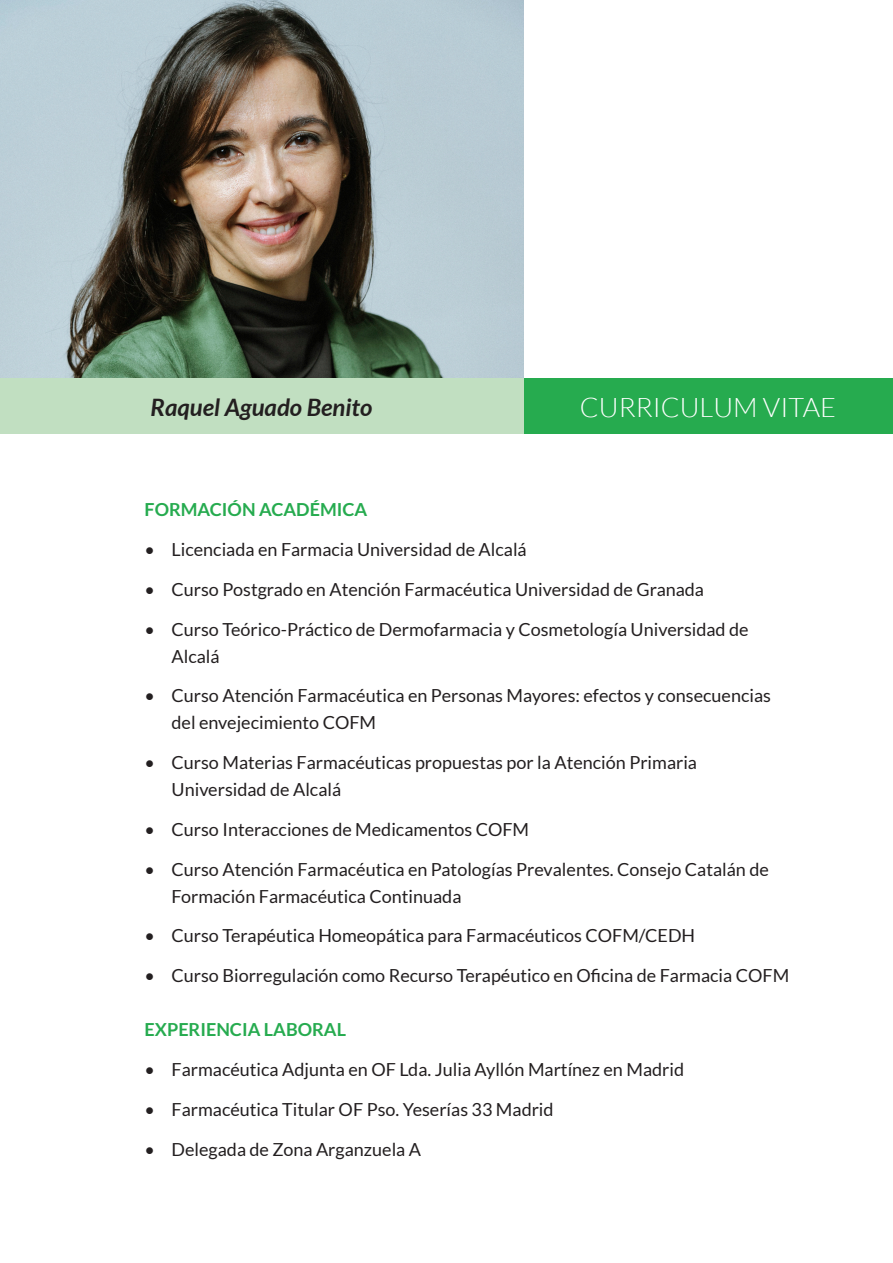
<style>
.page{position:relative;width:893px;height:1263px;background:#fff}
.page>*{position:absolute;margin:0;border:0;box-sizing:border-box;transform-origin:0 0}
.t1{font:300 27px "Lato";color:#fff}
.t2{font:italic 700 24px "Lato";color:#231f20}
.t3{font:18px/27px "Lato";color:#231f20}
.t4{font:700 18px "Lato";color:#26ab4f}
</style>
<div class="page">
<img style="left:0;top:0;width:523px;height:379px">
<div style="left:523px;top:379px;width:370px;height:55px;background:#26ab4f"></div>
<div style="left:0;top:379px;width:523px;height:55px;background:#c1dfc1"></div>
<h2 class="t2" style="left:151px;top:393px;width:223px">Raquel Aguado Benito</h2>
<h1 class="t1" style="left:580px;top:393px;width:258px">CURRICULUM VITAE</h1>
<p class="t4" style="left:145px;top:499px;width:224px">FORMACIÓN ACADÉMICA</p>
<p class="t3" style="left:145px;top:536px;width:384px">• Licenciada en Farmacia Universidad de Alcalá</p>
<p class="t3" style="left:145px;top:576px;width:561px">• Curso Postgrado en Atención Farmacéutica Universidad de Granada</p>
<p class="t3" style="left:172px;top:615px;width:579px;text-indent:-27px">• Curso Teórico-Práctico de Dermofarmacia y Cosmetología Universidad de<br>Alcalá</p>
<p class="t3" style="left:172px;top:682px;width:601px;text-indent:-27px">• Curso Atención Farmacéutica en Personas Mayores: efectos y consecuencias del envejecimiento COFM</p>
<p class="t3" style="left:172px;top:749px;width:527px;text-indent:-27px">• Curso Materias Farmacéuticas propuestas por la Atención Primaria<br>Universidad de Alcalá</p>
<p class="t3" style="left:145px;top:816px;width:386px">• Curso Interacciones de Medicamentos COFM</p>
<p class="t3" style="left:172px;top:855px;width:599px;text-indent:-27px">• Curso Atención Farmacéutica en Patologías Prevalentes. Consejo Catalán de<br>Formación Farmacéutica Continuada</p>
<p class="t3" style="left:145px;top:922px;width:552px">• Curso Terapéutica Homeopática para Farmacéuticos COFM/CEDH</p>
<p class="t3" style="left:145px;top:962px;width:646px">• Curso Biorregulación como Recurso Terapéutico en Oficina de Farmacia COFM</p>
<p class="t4" style="left:145px;top:1019px;width:203px">EXPERIENCIA LABORAL</p>
<p class="t3" style="left:145px;top:1056px;width:541px">• Farmacéutica Adjunta en OF Lda. Julia Ayllón Martínez en Madrid</p>
<p class="t3" style="left:145px;top:1095px;width:411px">• Farmacéutica Titular OF Pso. Yeserías 33 Madrid</p>
<p class="t3" style="left:145px;top:1135px;width:278px">• Delegada de Zona Arganzuela A</p>
</div>
